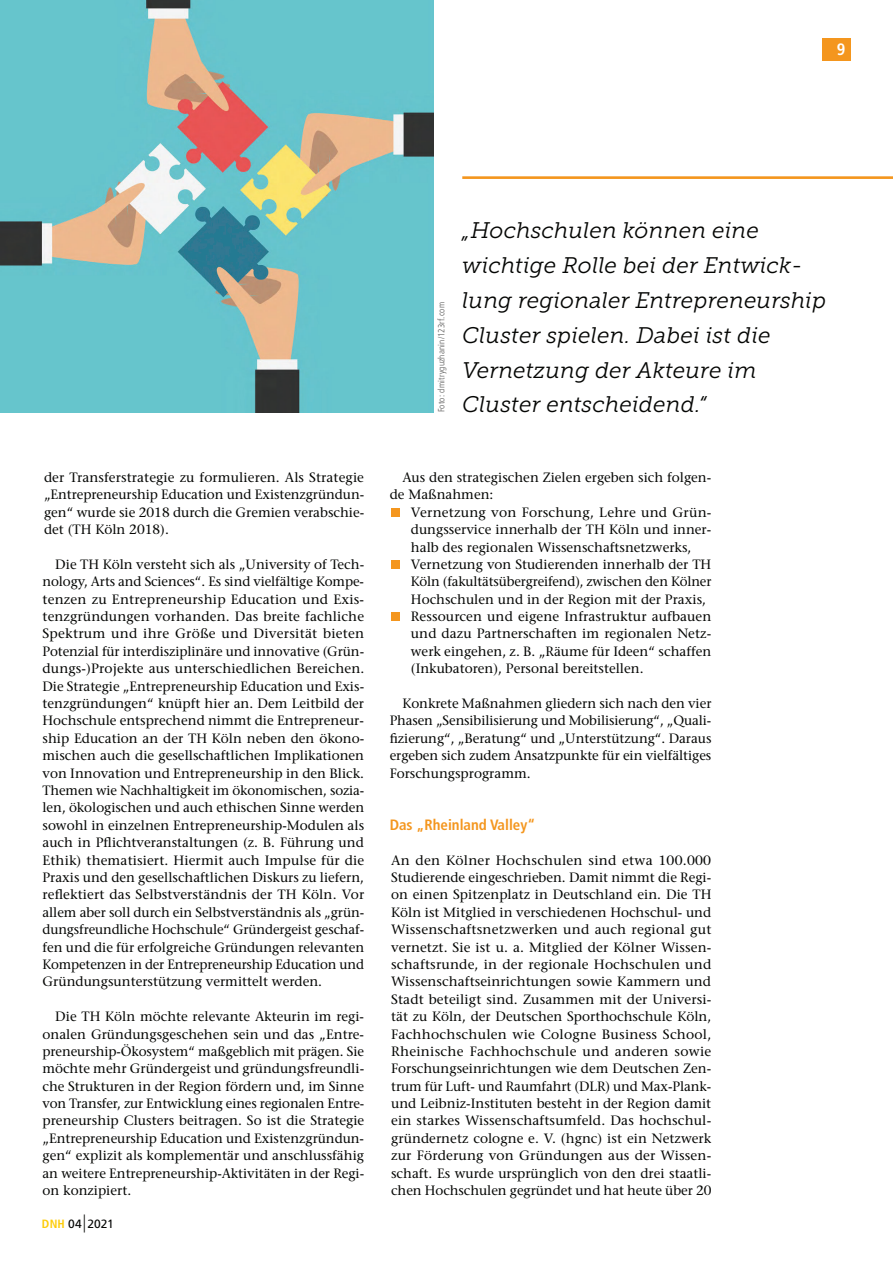
<style>
.page{position:relative;width:893px;height:1263px;background:#fff}
.page>*{position:absolute;margin:0;border:0;box-sizing:border-box;transform-origin:0 0}
.t1{font:italic 22.5px/34.8px "Museo Slab 300";letter-spacing:.01em;color:#040503}
.t2{font:700 condensed 16.5px "Frutiger";color:#fff}
.t3{font:700 condensed 15px "Frutiger";color:#f4961e}
.t4{font:13.5px/17.4px "Stone Serif";color:#040503;text-align:justify}
.t5{font:12px "Frutiger";letter-spacing:.005em;color:#040503}
.t6{font:300 condensed 9px "Frutiger";letter-spacing:.02em;color:#575756}
.s1{font-weight:700;font-stretch:condensed;color:#fdcc09}
.s2{font-weight:300;font-size:18px}
</style>
<div class="page">
<div style="left:822px;top:38px;width:28px;height:22px;background:#f4961e"></div>
<div style="left:391px;top:508px;width:9px;height:9px;background:#f4961e"></div>
<div style="left:391px;top:560px;width:9px;height:9px;background:#f4961e"></div>
<div style="left:391px;top:613px;width:9px;height:8px;background:#f4961e"></div>
<img style="left:0;top:0;width:434px;height:412px">
<hr style="left:462px;top:176px;width:431px;height:3px;background:#f4961e">
<p class="t2" style="left:837px;top:42px;width:10px">9</p>
<p class="t4" style="left:44px;top:470px;width:322px">der Transferstrategie zu formulieren. Als Strategie „Entrepreneurship Education und Existenzgründun&shy;gen“ wurde sie 2018 durch die Gremien verabschie&shy;det (TH Köln 2018).</p>
<p class="t4" style="left:43px;top:557px;width:323px;text-indent:13px">Die TH Köln versteht sich als „University of Tech&shy;nology, Arts and Sciences“. Es sind vielfältige Kompe&shy;tenzen zu Entrepreneurship Education und Exis&shy;tenzgründungen vorhanden. Das breite fachliche Spektrum und ihre Größe und Diversität bieten Potenzial für interdisziplinäre und innovative (Grün&shy;dungs-)Projekte aus unterschiedlichen Bereichen.<br>Die Strategie „Entrepreneurship Education und Exis&shy;tenzgründungen“ knüpft hier an. Dem Leitbild der Hochschule entsprechend nimmt die Entrepreneur&shy;ship Education an der TH Köln neben den ökono&shy;mischen auch die gesellschaftlichen Implikationen von Innovation und Entrepreneurship in den Blick.<br>Themen wie Nachhaltigkeit im ökonomischen, sozia&shy;len, ökologischen und auch ethischen Sinne werden sowohl in einzelnen Entrepreneurship-Modulen als auch in Pflichtveranstaltungen (z. B. Führung und Ethik) thematisiert. Hiermit auch Impulse für die Praxis und den gesellschaftlichen Diskurs zu liefern, reflektiert das Selbstverständnis der TH Köln. Vor allem aber soll durch ein Selbstverständnis als „grün&shy;dungsfreundliche Hochschule“ Gründergeist geschaf&shy;fen und die für erfolgreiche Gründungen relevanten Kompetenzen in der Entrepreneurship Education und Gründungsunterstützung vermittelt werden.</p>
<p class="t4" style="left:43px;top:1009px;width:323px;text-indent:13px">Die TH Köln möchte relevante Akteurin im regi&shy;onalen Gründungsgeschehen sein und das „Entre&shy;preneurship-Ökosystem“ maßgeblich mit prägen. Sie möchte mehr Gründergeist und gründungsfreundli&shy;che Strukturen in der Region fördern und, im Sinne von Transfer, zur Entwicklung eines regionalen Entre&shy;preneurship Clusters beitragen. So ist die Strategie „Entrepreneurship Education und Existenzgründun&shy;gen“ explizit als komplementär und anschlussfähig an weitere Entrepreneurship-Aktivitäten in der Regi&shy;on konzipiert.</p>
<p class="t5" style="left:42px;top:1219px;width:73px"><span class="s1">DNH</span> 04 <span class="s2">|</span> 2021</p>
<p class="t6" style="left:438px;top:412px;width:112px;rotate:-90deg">Foto: dmitryguzhanin/123rf.com</p>
<h1 class="t1" style="left:462px;top:215px;width:365px">„Hochschulen können eine wichtige Rolle bei der Entwick&shy;lung regionaler Entrepreneurship<br>Cluster spielen. Dabei ist die<br>Vernetzung der Akteure im<br>Cluster entscheidend.“</h1>
<p class="t4" style="left:390px;top:470px;width:323px;text-indent:13px">Aus den strategischen Zielen ergeben sich folgen&shy;de Maßnahmen:</p>
<p class="t4" style="left:411px;top:505px;width:302px;text-align:left">Vernetzung von Forschung, Lehre und Grün&shy;dungsservice innerhalb der TH Köln und inner&shy;halb des regionalen Wissenschaftsnetzwerks, Vernetzung von Studierenden innerhalb der TH Köln (fakultätsübergreifend), zwischen den Kölner Hochschulen und in der Region mit der Praxis, Ressourcen und eigene Infrastruktur aufbauen und dazu Partnerschaften im regionalen Netz&shy;werk eingehen, z. B. „Räume für Ideen“ schaffen (Inkubatoren), Personal bereitstellen.</p>
<p class="t4" style="left:390px;top:696px;width:323px;text-indent:13px">Konkrete Maßnahmen gliedern sich nach den vier Phasen „Sensibilisierung und Mobilisierung“, „Quali&shy;fizierung“, „Beratung“ und „Unterstützung“. Daraus ergeben sich zudem Ansatzpunkte für ein vielfältiges Forschungsprogramm.</p>
<p class="t3" style="left:390px;top:819px;width:147px">Das „Rheinland Valley“</p>
<p class="t4" style="left:391px;top:853px;width:322px">An den Kölner Hochschulen sind etwa 100.000<br>Studierende eingeschrieben. Damit nimmt die Regi&shy;on einen Spitzenplatz in Deutschland ein. Die TH Köln ist Mitglied in verschiedenen Hochschul- und Wissenschaftsnetzwerken und auch regional gut vernetzt. Sie ist u. a. Mitglied der Kölner Wissen&shy;schaftsrunde, in der regionale Hochschulen und Wissenschaftseinrichtungen sowie Kammern und Stadt beteiligt sind. Zusammen mit der Universi&shy;tät zu Köln, der Deutschen Sporthochschule Köln, Fachhochschulen wie Cologne Business School, Rheinische Fachhochschule und anderen sowie Forschungseinrichtungen wie dem Deutschen Zen&shy;trum für Luft- und Raumfahrt (DLR) und Max-Plank&shy;und Leibniz-Instituten besteht in der Region damit ein starkes Wissenschaftsumfeld. Das hochschul&shy;gründernetz cologne e. V. (hgnc) ist ein Netzwerk zur Förderung von Gründungen aus der Wissen&shy;schaft. Es wurde ursprünglich von den drei staatli&shy;chen Hochschulen gegründet und hat heute über 20</p>
</div>
